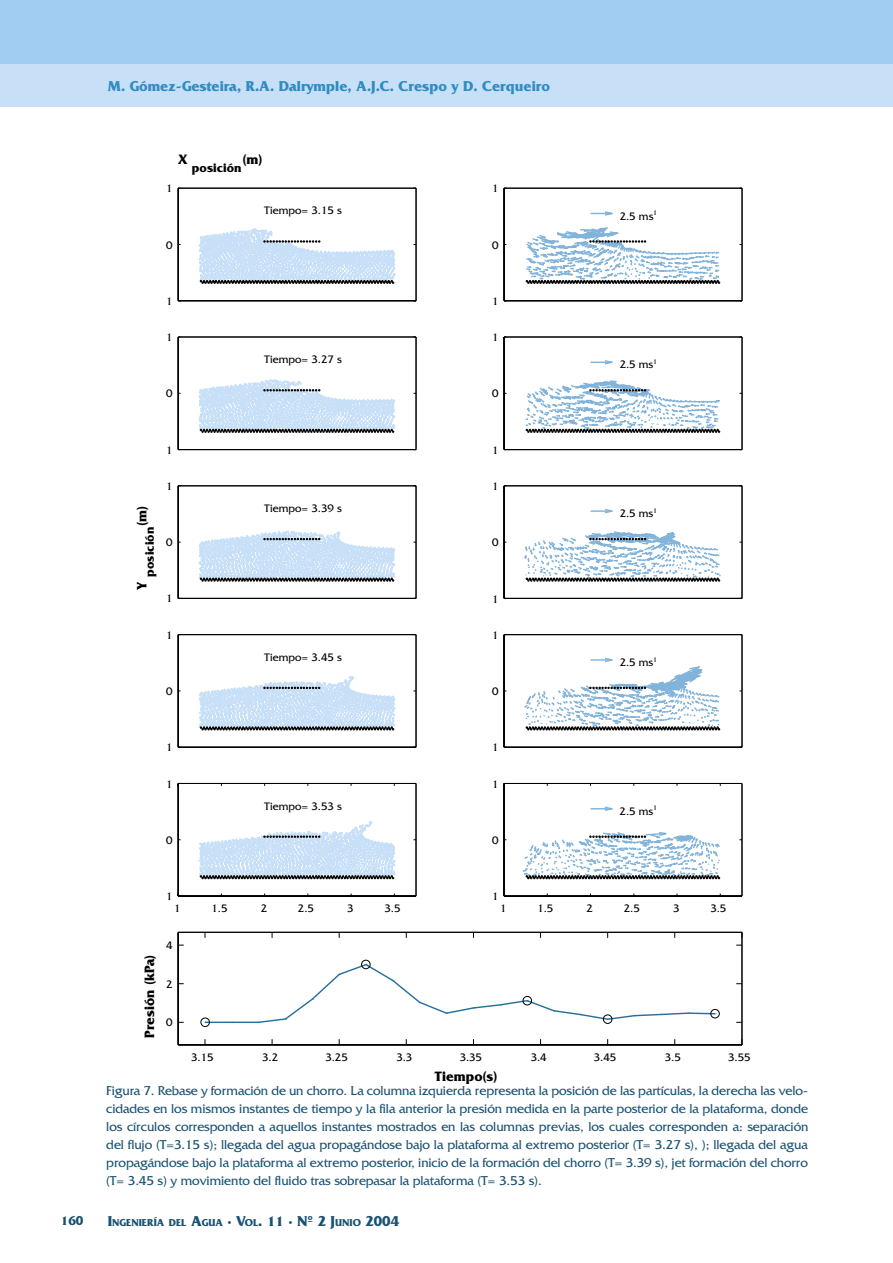
<style>
.page{position:relative;width:893px;height:1263px;background:#fff}
.page>*{position:absolute;margin:0;border:0;box-sizing:border-box;transform-origin:0 0}
.t1{font:700 15px "Friz Quadrata";color:#2f8cc2}
.t2{font:700 14.25px "Friz Quadrata";color:#000}
.t3{font:13.5px/18px "Friz Quadrata";letter-spacing:-.01em;color:#195172;text-align:justify}
.t4{font:700 13.5px "Friz Quadrata";color:#195172}
.t5{font:700 12.75px "Friz Quadrata";color:#000}
.t6{font:11.4px "Friz Quadrata";color:#000}
.t7{font:700 10.5px "Friz Quadrata";color:#195172}
.s1{font-size:15px}
</style>
<div class="page">
<div style="left:0;top:0;width:893px;height:106px;background:#c8e0f7"></div>
<div style="left:0;top:0;width:893px;height:64px;background:#a1cdf2"></div>
<div style="left:178px;top:188px;width:238px;height:113px;border:1px solid #fff"></div>
<hr style="left:178px;top:188px;width:238px;height:1px;background:#000">
<hr style="left:178px;top:300px;width:238px;height:1px;background:#000">
<hr style="left:416px;top:188px;width:1px;height:113px;background:#000">
<hr style="left:178px;top:188px;width:1px;height:113px;background:#000">
<svg style="left:198px;top:228px;width:198px;height:56px"></svg>
<div style="left:504px;top:188px;width:238px;height:113px;border:1px solid #fff"></div>
<hr style="left:504px;top:188px;width:238px;height:1px;background:#000">
<hr style="left:504px;top:300px;width:238px;height:1px;background:#000">
<hr style="left:742px;top:188px;width:1px;height:113px;background:#000">
<hr style="left:504px;top:188px;width:1px;height:113px;background:#000">
<svg style="left:525px;top:211px;width:196px;height:73px"></svg>
<div style="left:178px;top:337px;width:238px;height:113px;border:1px solid #fff"></div>
<hr style="left:178px;top:337px;width:238px;height:1px;background:#000">
<hr style="left:178px;top:449px;width:238px;height:1px;background:#000">
<hr style="left:416px;top:337px;width:1px;height:113px;background:#000">
<hr style="left:178px;top:337px;width:1px;height:113px;background:#000">
<svg style="left:198px;top:379px;width:198px;height:54px"></svg>
<div style="left:504px;top:337px;width:238px;height:113px;border:1px solid #fff"></div>
<hr style="left:504px;top:337px;width:238px;height:1px;background:#000">
<hr style="left:504px;top:449px;width:238px;height:1px;background:#000">
<hr style="left:742px;top:337px;width:1px;height:113px;background:#000">
<hr style="left:504px;top:337px;width:1px;height:113px;background:#000">
<svg style="left:525px;top:360px;width:196px;height:73px"></svg>
<div style="left:178px;top:485px;width:238px;height:114px;border:1px solid #fff"></div>
<hr style="left:178px;top:485px;width:238px;height:1px;background:#000">
<hr style="left:178px;top:598px;width:238px;height:1px;background:#000">
<hr style="left:416px;top:486px;width:1px;height:112px;background:#000">
<hr style="left:178px;top:486px;width:1px;height:112px;background:#000">
<svg style="left:198px;top:530px;width:198px;height:52px"></svg>
<div style="left:504px;top:485px;width:238px;height:114px;border:1px solid #fff"></div>
<hr style="left:504px;top:485px;width:238px;height:1px;background:#000">
<hr style="left:504px;top:598px;width:238px;height:1px;background:#000">
<hr style="left:742px;top:486px;width:1px;height:112px;background:#000">
<hr style="left:504px;top:486px;width:1px;height:112px;background:#000">
<svg style="left:524px;top:509px;width:197px;height:73px"></svg>
<div style="left:178px;top:634px;width:238px;height:113px;border:1px solid #fff"></div>
<hr style="left:178px;top:634px;width:238px;height:1px;background:#000">
<hr style="left:178px;top:747px;width:238px;height:1px;background:#000">
<hr style="left:416px;top:635px;width:1px;height:112px;background:#000">
<hr style="left:178px;top:635px;width:1px;height:112px;background:#000">
<svg style="left:198px;top:676px;width:198px;height:55px"></svg>
<div style="left:504px;top:634px;width:238px;height:113px;border:1px solid #fff"></div>
<hr style="left:504px;top:634px;width:238px;height:1px;background:#000">
<hr style="left:504px;top:747px;width:238px;height:1px;background:#000">
<hr style="left:742px;top:635px;width:1px;height:112px;background:#000">
<hr style="left:504px;top:635px;width:1px;height:112px;background:#000">
<svg style="left:524px;top:657px;width:197px;height:74px"></svg>
<div style="left:178px;top:783px;width:238px;height:113px;border:1px solid #fff"></div>
<hr style="left:178px;top:783px;width:238px;height:1px;background:#000">
<hr style="left:178px;top:896px;width:238px;height:1px;background:#000">
<hr style="left:416px;top:783px;width:1px;height:113px;background:#000">
<hr style="left:178px;top:783px;width:1px;height:113px;background:#000">
<svg style="left:198px;top:821px;width:198px;height:58px"></svg>
<div style="left:504px;top:783px;width:238px;height:113px;border:1px solid #fff"></div>
<hr style="left:504px;top:783px;width:238px;height:1px;background:#000">
<hr style="left:504px;top:896px;width:238px;height:1px;background:#000">
<hr style="left:742px;top:783px;width:1px;height:113px;background:#000">
<hr style="left:504px;top:783px;width:1px;height:113px;background:#000">
<svg style="left:523px;top:806px;width:198px;height:73px"></svg>
<hr style="left:178px;top:932px;width:564px;height:1px;background:#000">
<hr style="left:178px;top:1044px;width:564px;height:1px;background:#000">
<hr style="left:742px;top:932px;width:1px;height:113px;background:#000">
<hr style="left:178px;top:932px;width:1px;height:113px;background:#000">
<svg style="left:200px;top:959px;width:520px;height:68px"></svg>
<p class="t1" style="left:108px;top:78px;width:444px">M. Gómez-Gesteira, R.A. Dalrymple, A.J.C. Crespo y D. Cerqueiro</p>
<p class="t2" style="left:242px;top:152px;width:21px">(m)</p>
<p class="t2" style="left:178px;top:152px;width:11px">X</p>
<p class="t5" style="left:192px;top:161px;width:51px">posición</p>
<p class="t6" style="left:166px;top:182px;width:8px">1</p>
<p class="t6" style="left:166px;top:238px;width:8px">0</p>
<p class="t6" style="left:265px;top:204px;width:79px">Tiempo= 3.15 s</p>
<p class="t6" style="left:166px;top:295px;width:8px">1</p>
<p class="t6" style="left:166px;top:331px;width:8px">1</p>
<p class="t6" style="left:166px;top:387px;width:8px">0</p>
<p class="t6" style="left:166px;top:444px;width:8px">1</p>
<p class="t2" style="left:134px;top:526px;width:21px;rotate:-90deg">(m)</p>
<p class="t5" style="left:143px;top:577px;width:51px;rotate:-90deg">posición</p>
<p class="t2" style="left:134px;top:590px;width:10px;rotate:-90deg">Y</p>
<p class="t6" style="left:166px;top:480px;width:8px">1</p>
<p class="t6" style="left:166px;top:536px;width:8px">0</p>
<p class="t6" style="left:166px;top:592px;width:8px">1</p>
<p class="t6" style="left:166px;top:629px;width:8px">1</p>
<p class="t6" style="left:166px;top:685px;width:8px">0</p>
<p class="t6" style="left:265px;top:353px;width:79px">Tiempo= 3.27 s</p>
<p class="t6" style="left:265px;top:502px;width:79px">Tiempo= 3.39 s</p>
<p class="t6" style="left:265px;top:651px;width:79px">Tiempo= 3.45 s</p>
<p class="t6" style="left:492px;top:182px;width:8px">1</p>
<p class="t6" style="left:492px;top:238px;width:8px">0</p>
<p class="t6" style="left:492px;top:295px;width:8px">1</p>
<p class="t6" style="left:492px;top:331px;width:8px">1</p>
<p class="t6" style="left:492px;top:387px;width:8px">0</p>
<p class="t6" style="left:492px;top:444px;width:8px">1</p>
<p class="t6" style="left:492px;top:480px;width:8px">1</p>
<p class="t6" style="left:492px;top:536px;width:8px">0</p>
<p class="t6" style="left:492px;top:592px;width:8px">1</p>
<p class="t6" style="left:492px;top:629px;width:8px">1</p>
<p class="t6" style="left:492px;top:685px;width:8px">0</p>
<p class="t6" style="left:620px;top:209px;width:39px">2.5 ms<sup>1</sup></p>
<p class="t6" style="left:620px;top:358px;width:39px">2.5 ms<sup>1</sup></p>
<p class="t6" style="left:620px;top:507px;width:39px">2.5 ms<sup>1</sup></p>
<p class="t6" style="left:620px;top:656px;width:39px">2.5 ms<sup>1</sup></p>
<p class="t6" style="left:166px;top:741px;width:8px">1</p>
<p class="t6" style="left:492px;top:741px;width:8px">1</p>
<p class="t6" style="left:166px;top:777px;width:8px">1</p>
<p class="t6" style="left:492px;top:777px;width:8px">1</p>
<p class="t6" style="left:265px;top:799px;width:79px">Tiempo= 3.53 s</p>
<p class="t6" style="left:620px;top:805px;width:39px">2.5 ms<sup>1</sup></p>
<p class="t6" style="left:166px;top:834px;width:8px">0</p>
<p class="t6" style="left:492px;top:834px;width:8px">0</p>
<p class="t6" style="left:166px;top:890px;width:8px">1</p>
<p class="t6" style="left:174px;top:902px;width:8px">1</p>
<p class="t6" style="left:212px;top:902px;width:17px">1.5</p>
<p class="t6" style="left:261px;top:902px;width:8px">2</p>
<p class="t6" style="left:298px;top:902px;width:17px">2.5</p>
<p class="t6" style="left:347px;top:902px;width:8px">3</p>
<p class="t6" style="left:384px;top:902px;width:17px">3.5</p>
<p class="t6" style="left:492px;top:890px;width:8px">1</p>
<p class="t6" style="left:500px;top:902px;width:8px">1</p>
<p class="t6" style="left:537px;top:902px;width:17px">1.5</p>
<p class="t6" style="left:586px;top:902px;width:8px">2</p>
<p class="t6" style="left:624px;top:902px;width:17px">2.5</p>
<p class="t6" style="left:673px;top:902px;width:8px">3</p>
<p class="t6" style="left:710px;top:902px;width:17px">3.5</p>
<p class="t2" style="left:142px;top:1037px;width:84px;rotate:-90deg">Presión (kPa)</p>
<p class="t6" style="left:166px;top:939px;width:8px">4</p>
<p class="t6" style="left:166px;top:978px;width:8px">2</p>
<p class="t6" style="left:166px;top:1016px;width:8px">0</p>
<p class="t6" style="left:191px;top:1051px;width:24px">3.15</p>
<p class="t6" style="left:262px;top:1051px;width:17px">3.2</p>
<p class="t6" style="left:325px;top:1051px;width:24px">3.25</p>
<p class="t6" style="left:396px;top:1051px;width:17px">3.3</p>
<p class="t6" style="left:460px;top:1051px;width:24px">3.35</p>
<p class="t6" style="left:531px;top:1051px;width:17px">3.4</p>
<p class="t6" style="left:594px;top:1051px;width:24px">3.45</p>
<p class="t6" style="left:665px;top:1051px;width:17px">3.5</p>
<p class="t6" style="left:728px;top:1051px;width:24px">3.55</p>
<p class="t2" style="left:435px;top:1068px;width:64px">Tiempo(s)</p>
<p class="t3" style="left:106px;top:1082px;width:704px">Figura 7. Rebase y formación de un chorro. La columna izquierda representa la posición de las partículas, la derecha las velo&shy;cidades en los mismos instantes de tiempo y la fila anterior la presión medida en la parte posterior de la plataforma, donde los círculos corresponden a aquellos instantes mostrados en las columnas previas, los cuales corresponden a: separación del flujo (T=3.15 s); llegada del agua propagándose bajo la plataforma al extremo posterior (T= 3.27 s), ); llegada del agua propagándose bajo la plataforma al extremo posterior, inicio de la formación del chorro (T= 3.39 s), jet formación del chorro (T= 3.45 s) y movimiento del fluido tras sobrepasar la plataforma (T= 3.53 s).</p>
<p class="t4" style="left:61px;top:1213px;width:24px">160</p>
<p class="t7" style="left:108px;top:1216px;width:293px"><span class="s1">I</span>NGENIERÍA DEL <span class="s1">A</span>GUA <span class="s1">· V</span>OL<span class="s1">. 11 · Nº 2 J</span>UNIO <span class="s1">2004</span></p>
</div>
